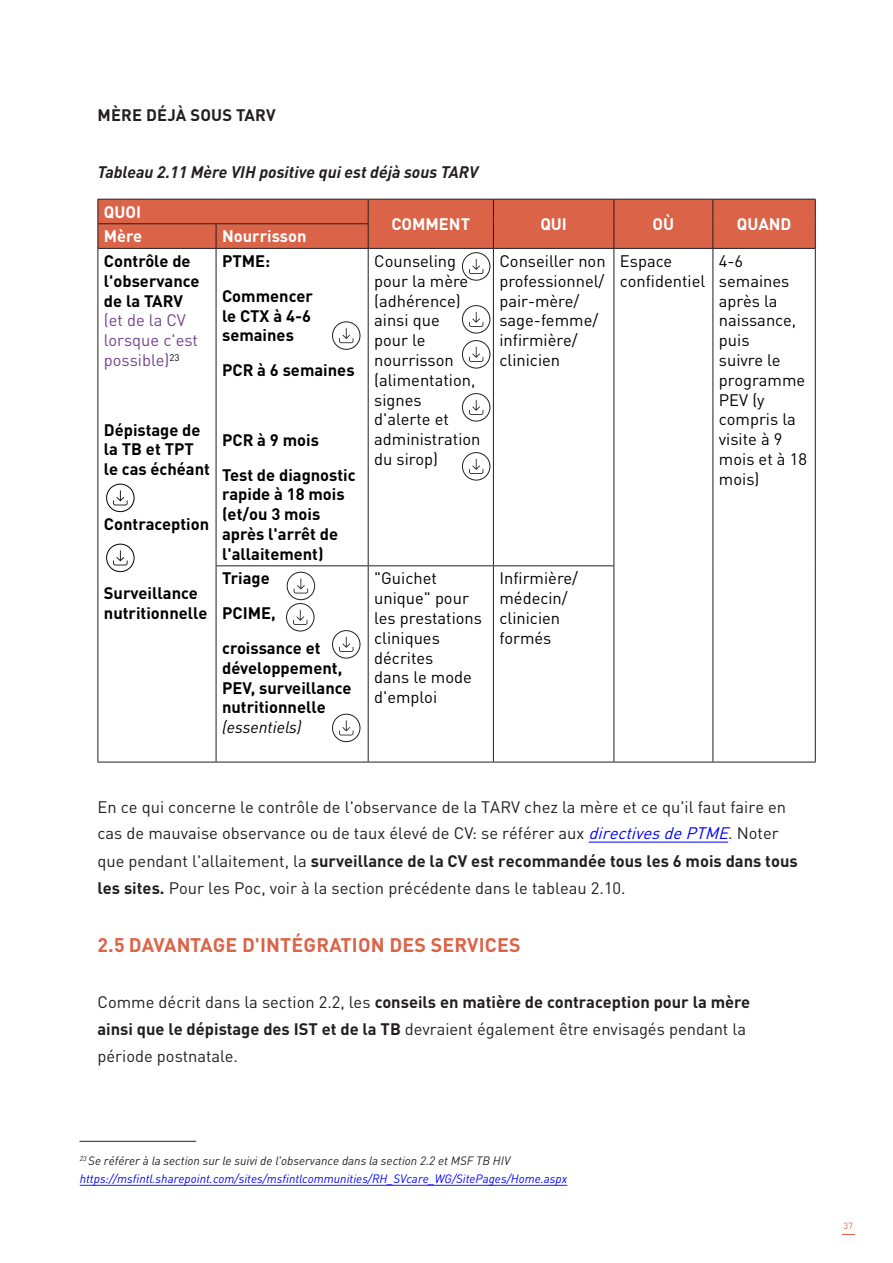
<style>
.page{position:relative;width:893px;height:1263px;background:#fff}
.page>*{position:absolute;margin:0;border:0;box-sizing:border-box;transform-origin:0 0}
.Heading_2{font:700 19.5px "DIN Pro";letter-spacing:.01em;color:#db6448}
.Heading_2-2{font:16.5px/27px "DIN Pro";color:#231f20}
.t1{font:16.5px/19.8px "DIN Pro";color:#000}
.t2{font:700 16.5px/19.8px "DIN Pro";color:#000}
.t3{font:italic 700 16.5px "DIN Pro";color:#231f20}
.t4{font:700 16.5px "DIN Pro";color:#fff}
.Heading_3{font:700 16.5px "DIN Pro";letter-spacing:.01em;color:#231f20}
.heading{font:italic 12px/18.8px "DIN Pro";color:#00f}
.t5{font:9px "DIN Pro";color:#db6448}
.s1{font-weight:400;color:#74448e}
.s2{font-weight:400;font-style:italic}
.s3{font-style:italic;color:#00f}
.s4{font-weight:700}
.s5{color:#231f20}
</style>
<div class="page">
<svg style="left:842px;top:1234px;width:12px;height:1px"></svg>
<svg style="left:98px;top:199px;width:718px;height:49px;background:#d56146"></svg>
<hr style="left:98px;top:248px;width:118px;height:1px;background:#231f20">
<hr style="left:98px;top:249px;width:1px;height:317px;background:#231f20">
<hr style="left:98px;top:566px;width:1px;height:196px;background:#231f20">
<hr style="left:98px;top:762px;width:118px;height:1px;background:#231f20">
<hr style="left:216px;top:248px;width:152px;height:1px;background:#231f20">
<hr style="left:216px;top:249px;width:1px;height:316px;background:#231f20">
<hr style="left:368px;top:248px;width:125px;height:1px;background:#231f20">
<hr style="left:368px;top:249px;width:1px;height:316px;background:#231f20">
<hr style="left:493px;top:248px;width:121px;height:1px;background:#231f20">
<hr style="left:493px;top:249px;width:1px;height:316px;background:#231f20">
<hr style="left:614px;top:248px;width:99px;height:1px;background:#231f20">
<hr style="left:613px;top:249px;width:1px;height:316px;background:#231f20">
<hr style="left:713px;top:248px;width:103px;height:1px;background:#231f20">
<hr style="left:712px;top:249px;width:1px;height:317px;background:#231f20">
<hr style="left:815px;top:249px;width:1px;height:317px;background:#231f20">
<hr style="left:712px;top:566px;width:1px;height:196px;background:#231f20">
<hr style="left:815px;top:566px;width:1px;height:196px;background:#231f20">
<hr style="left:614px;top:762px;width:99px;height:1px;background:#231f20">
<hr style="left:713px;top:762px;width:103px;height:1px;background:#231f20">
<hr style="left:216px;top:565px;width:152px;height:1px;background:#231f20">
<hr style="left:216px;top:566px;width:1px;height:196px;background:#231f20">
<hr style="left:368px;top:565px;width:125px;height:1px;background:#231f20">
<hr style="left:368px;top:566px;width:1px;height:196px;background:#231f20">
<hr style="left:493px;top:565px;width:121px;height:1px;background:#231f20">
<hr style="left:493px;top:566px;width:1px;height:196px;background:#231f20">
<hr style="left:613px;top:566px;width:1px;height:196px;background:#231f20">
<hr style="left:216px;top:762px;width:152px;height:1px;background:#231f20">
<hr style="left:368px;top:762px;width:125px;height:1px;background:#231f20">
<hr style="left:493px;top:762px;width:121px;height:1px;background:#231f20">
<hr style="left:80px;top:1141px;width:116px;height:1px;background:#231f20">
<svg style="left:332px;top:322px;width:28px;height:27px"></svg>
<div style="left:332px;top:321px;width:28px;height:29px;border:1px solid #231f20;border-radius:50%"></div>
<div style="left:462px;top:252px;width:28px;height:29px;border:1px solid #231f20;border-radius:50%"></div>
<div style="left:462px;top:305px;width:28px;height:28px;border:1px solid #231f20;border-radius:50%"></div>
<div style="left:462px;top:340px;width:28px;height:28px;border:1px solid #231f20;border-radius:50%"></div>
<div style="left:462px;top:393px;width:28px;height:28px;border:1px solid #231f20;border-radius:50%"></div>
<div style="left:462px;top:452px;width:28px;height:28px;border:1px solid #231f20;border-radius:50%"></div>
<svg style="left:339px;top:328px;width:14px;height:15px"></svg>
<svg style="left:469px;top:259px;width:14px;height:15px"></svg>
<svg style="left:469px;top:312px;width:14px;height:15px"></svg>
<svg style="left:469px;top:347px;width:14px;height:15px"></svg>
<svg style="left:469px;top:400px;width:14px;height:15px"></svg>
<svg style="left:469px;top:459px;width:14px;height:15px"></svg>
<svg style="left:287px;top:572px;width:28px;height:28px"></svg>
<div style="left:287px;top:572px;width:28px;height:28px;border:1px solid #231f20;border-radius:50%"></div>
<div style="left:286px;top:603px;width:28px;height:28px;border:1px solid #231f20;border-radius:50%"></div>
<div style="left:332px;top:630px;width:28px;height:28px;border:1px solid #231f20;border-radius:50%"></div>
<svg style="left:332px;top:714px;width:28px;height:28px"></svg>
<div style="left:332px;top:714px;width:28px;height:28px;border:1px solid #231f20;border-radius:50%"></div>
<svg style="left:294px;top:578px;width:14px;height:15px"></svg>
<svg style="left:293px;top:610px;width:14px;height:15px"></svg>
<svg style="left:339px;top:637px;width:14px;height:15px"></svg>
<svg style="left:339px;top:720px;width:14px;height:15px"></svg>
<hr style="left:589px;top:842px;width:139px;height:1px;background:#00f">
<hr style="left:80px;top:1185px;width:487px;height:1px;background:#00f">
<div style="left:106px;top:484px;width:28px;height:28px;border:1px solid #000;border-radius:50%"></div>
<svg style="left:113px;top:490px;width:15px;height:15px"></svg>
<div style="left:106px;top:544px;width:28px;height:28px;border:1px solid #000;border-radius:50%"></div>
<svg style="left:113px;top:550px;width:15px;height:15px"></svg>
<p class="Heading_3" style="left:98px;top:101px;width:180px">MÈRE DÉJÀ SOUS TARV</p>
<p class="t3" style="left:97px;top:158px;width:382px">Tableau 2.11 Mère VIH positive qui est déjà sous TARV</p>
<p class="t4" style="left:104px;top:198px;width:39px">QUOI</p>
<p class="t4" style="left:391px;top:210px;width:80px">COMMENT</p>
<p class="t4" style="left:540px;top:210px;width:28px">QUI</p>
<p class="t4" style="left:653px;top:210px;width:23px">OÙ</p>
<p class="t4" style="left:737px;top:210px;width:56px">QUAND</p>
<p class="t4" style="left:104px;top:223px;width:40px">Mère</p>
<p class="t4" style="left:222px;top:223px;width:86px">Nourrisson</p>
<p class="t2" style="left:104px;top:249px;width:97px">Contrôle de l'observance de la TARV <span class="s1">(et de la CV lorsque c'est possible)</span><sup>23</sup></p>
<p class="t1" style="left:499px;top:249px;width:108px">Conseiller non professionnel/ pair-mère/ sage-femme/ infirmière/ clinicien</p>
<p class="t1" style="left:620px;top:249px;width:87px">Espace confidentiel</p>
<p class="t1" style="left:719px;top:249px;width:90px">4-6 semaines après la naissance, puis<br>suivre le programme<br>PEV (y compris la visite à 9 mois et à 18 mois)</p>
<p class="t1" style="left:374px;top:249px;width:96px">Counseling pour la mère (adhérence)</p>
<p class="t1" style="left:374px;top:309px;width:108px">ainsi que<br>pour le nourrisson (alimentation, signes d'alerte et administration du sirop)</p>
<p class="t2" style="left:222px;top:249px;width:50px">PTME:</p>
<p class="t2" style="left:222px;top:284px;width:92px;text-align:justify">Commencer le CTX à 4-6 semaines</p>
<p class="t2" style="left:222px;top:358px;width:134px">PCR à 6 semaines</p>
<p class="t2" style="left:104px;top:418px;width:108px">Dépistage de la TB et TPT le cas échéant</p>
<p class="t2" style="left:222px;top:428px;width:98px">PCR à 9 mois</p>
<p class="t2" style="left:222px;top:463px;width:135px">Test de diagnostic rapide à 18 mois (et/ou 3 mois après l'arrêt de l'allaitement)</p>
<p class="t2" style="left:104px;top:512px;width:107px">Contraception</p>
<p class="t2" style="left:104px;top:582px;width:105px">Surveillance nutritionnelle</p>
<p class="t2" style="left:222px;top:567px;width:49px">Triage</p>
<p class="t2" style="left:222px;top:601px;width:55px">PCIME,</p>
<p class="t2" style="left:222px;top:636px;width:131px">croissance et développement,<br>PEV, surveillance nutritionnelle <span class="s2">(essentiels)</span></p>
<p class="t1" style="left:374px;top:567px;width:109px">"Guichet unique" pour les prestations cliniques décrites<br>dans le mode d'emploi</p>
<p class="t1" style="left:499px;top:567px;width:80px">Infirmière/ médecin/ clinicien formés</p>
<p class="Heading_2-2" style="left:98px;top:793px;width:690px;line-height:25.8px">En ce qui concerne le contrôle de l'observance de la TARV chez la mère et ce qu'il faut faire en cas de mauvaise observance ou de taux élevé de CV: se référer aux <span class="s3">directivesdePTME</span>. Noter</p>
<p class="Heading_2-2" style="left:98px;top:846px;width:702px">que pendant l'allaitement, la <span class="s4">surveillance de la CV est recommandée tous les 6 mois dans tous les sites.</span> Pour les Poc, voir à la section précédente dans le tableau 2.10.</p>
<p class="Heading_2" style="left:98px;top:928px;width:425px">2.5 DAVANTAGE D'INTÉGRATION DES SERVICES</p>
<p class="Heading_2-2" style="left:98px;top:987px;width:654px">Comme décrit dans la section 2.2, les <span class="s4">conseils en matière de contraception pour la mère ainsi que le dépistage des IST et de la TB</span> devraient également être envisagés pendant la période postnatale.</p>
<p class="heading" style="left:80px;top:1149px;width:489px"><sup>23</sup> <span class="s5">Se référer à la section sur le suivi de l'observance dans la section 2.2 et MSF TB HIV </span>https://msfintl.sharepoint.com/sites/msfintlcommunities/RH_SVcare_WG/SitePages/Home.aspx</p>
<p class="t5" style="left:844px;top:1219px;width:11px">37</p>
</div>
